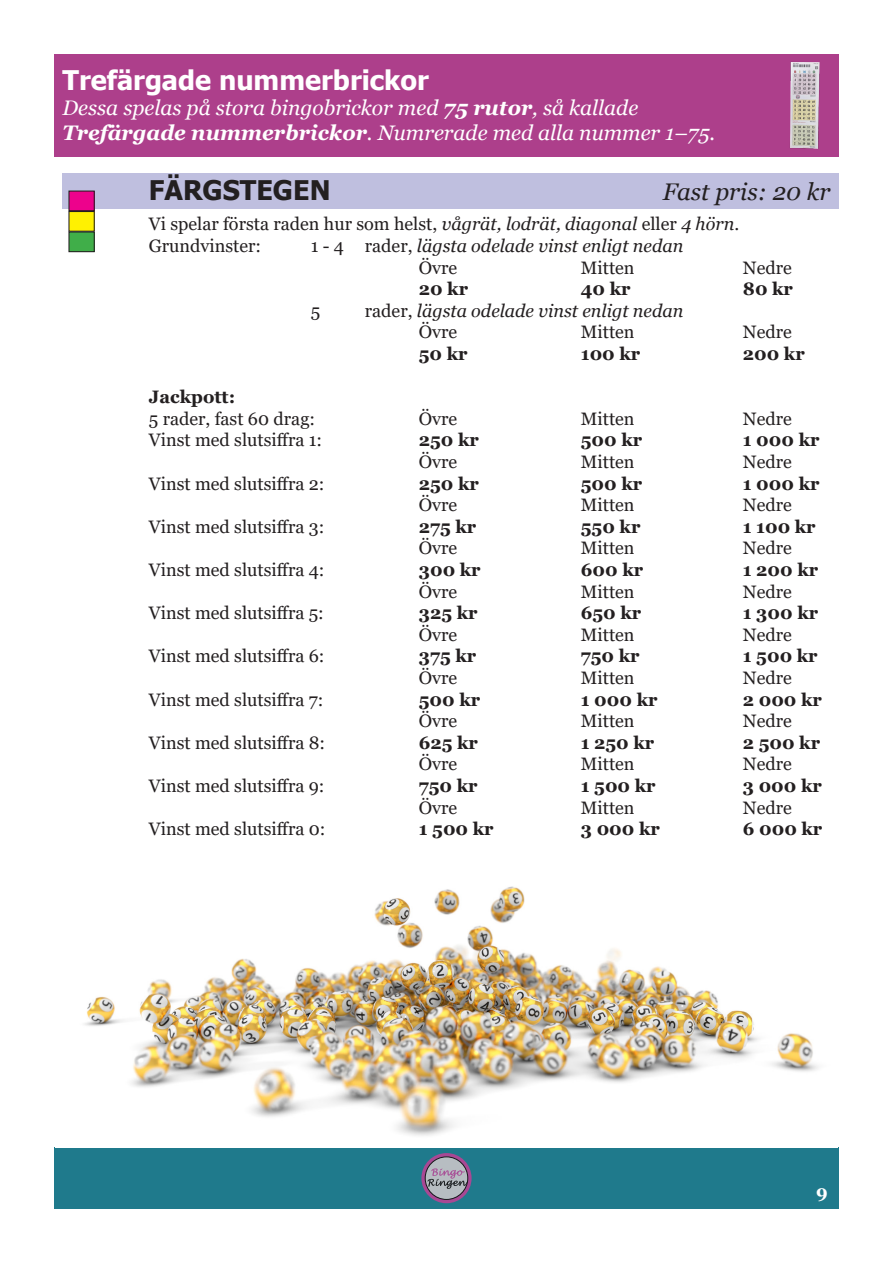
<style>
.page{position:relative;width:893px;height:1263px;background:#fff}
.page>*{position:absolute;margin:0;border:0;box-sizing:border-box;transform-origin:0 0}
.t1{font:700 27px "Tahoma";color:#fff}
.t2{font:700 27px "Tahoma";color:#231f20}
.t3{font:italic 24px "Georgia";color:#231f20}
.t4{font:italic 21px/25.2px "Georgia";color:#fff}
.t5{font:18px "Georgia";color:#231f20}
.t6{font:700 18px "Georgia";color:#231f20}
.t7{font:italic 18px "Georgia";color:#231f20}
.t8{font:700 18px "Georgia";color:#fff}
.s1{font-weight:700}
.s2{font-style:italic}
.s3{font-style:normal}
</style>
<div class="page">
<div style="left:54px;top:1147px;width:785px;height:62px;background:#1f7a8c"></div>
<svg style="left:421px;top:1153px;width:51px;height:50px"></svg>
<svg style="left:425px;top:1156px;width:43px;height:44px;background:#948da0"></svg>
<div style="left:63px;top:173px;width:776px;height:35px;background:#bfbfdf"></div>
<div style="left:54px;top:54px;width:785px;height:102px;background:#ad3f8b"></div>
<img style="left:790px;top:61px;width:30px;height:88px">
<div style="left:69px;top:232px;width:25px;height:20px;background:#40ae49"></div>
<div style="left:68px;top:231px;width:27px;height:21px;border:1px solid #231f20"></div>
<div style="left:69px;top:212px;width:25px;height:19px;background:#fff101"></div>
<div style="left:68px;top:211px;width:27px;height:21px;border:1px solid #231f20"></div>
<div style="left:69px;top:191px;width:25px;height:20px;background:#ed028c"></div>
<div style="left:68px;top:191px;width:27px;height:20px;border:1px solid #231f20"></div>
<img style="left:84px;top:886px;width:734px;height:250px">
<p class="t1" style="left:63px;top:61px;width:368px">Trefärgade nummerbrickor</p>
<p class="t4" style="left:63px;top:95px;width:654px">Dessa spelas på stora bingobrickor med <span class="s1">75 rutor</span>, så kallade<br><span class="s1">Trefärgade nummerbrickor</span>. Numrerade med alla nummer 1–75.</p>
<p class="t2" style="left:149px;top:172px;width:183px">FÄRGSTEGEN</p>
<p class="t3" style="left:663px;top:177px;width:169px">Fast pris: 20 kr</p>
<p class="t5" style="left:149px;top:213px;width:592px">Vi spelar första raden hur som helst, <span class="s2">vågrät, lodrät, diagonal</span> eller <span class="s2">4 hörn</span>.</p>
<p class="t5" style="left:149px;top:235px;width:114px">Grundvinster:</p>
<p class="t7" style="left:311px;top:234px;width:374px"><span class="s3">1 - 4 rader,</span> lägsta odelade vinst enligt nedan</p>
<p class="t5" style="left:419px;top:256px;width:40px">Övre</p>
<p class="t5" style="left:581px;top:256px;width:55px">Mitten</p>
<p class="t5" style="left:743px;top:256px;width:50px">Nedre</p>
<p class="t6" style="left:419px;top:277px;width:51px">20 kr</p>
<p class="t6" style="left:581px;top:277px;width:51px">40 kr</p>
<p class="t6" style="left:743px;top:277px;width:52px">80 kr</p>
<p class="t5" style="left:311px;top:300px;width:11px">5</p>
<p class="t7" style="left:365px;top:299px;width:320px"><span class="s3">rader,</span> lägsta odelade vinst enligt nedan</p>
<p class="t5" style="left:419px;top:321px;width:40px">Övre</p>
<p class="t5" style="left:581px;top:321px;width:55px">Mitten</p>
<p class="t5" style="left:743px;top:321px;width:50px">Nedre</p>
<p class="t6" style="left:419px;top:342px;width:50px">50 kr</p>
<p class="t6" style="left:581px;top:342px;width:61px">100 kr</p>
<p class="t6" style="left:743px;top:342px;width:63px">200 kr</p>
<p class="t6" style="left:149px;top:385px;width:88px">Jackpott:</p>
<p class="t5" style="left:149px;top:408px;width:168px">5 rader, fast 60 drag:</p>
<p class="t5" style="left:419px;top:408px;width:40px">Övre</p>
<p class="t5" style="left:581px;top:408px;width:55px">Mitten</p>
<p class="t5" style="left:743px;top:408px;width:50px">Nedre</p>
<p class="t5" style="left:149px;top:429px;width:175px">Vinst med slutsiffra 1:</p>
<p class="t6" style="left:419px;top:428px;width:61px">250 kr</p>
<p class="t6" style="left:581px;top:428px;width:63px">500 kr</p>
<p class="t6" style="left:743px;top:428px;width:78px">1 000 kr</p>
<p class="t5" style="left:419px;top:451px;width:40px">Övre</p>
<p class="t5" style="left:581px;top:451px;width:55px">Mitten</p>
<p class="t5" style="left:743px;top:451px;width:50px">Nedre</p>
<p class="t5" style="left:149px;top:472px;width:177px">Vinst med slutsiffra 2:</p>
<p class="t6" style="left:419px;top:472px;width:61px">250 kr</p>
<p class="t6" style="left:581px;top:472px;width:63px">500 kr</p>
<p class="t6" style="left:743px;top:472px;width:78px">1 000 kr</p>
<p class="t5" style="left:419px;top:494px;width:40px">Övre</p>
<p class="t5" style="left:581px;top:494px;width:55px">Mitten</p>
<p class="t5" style="left:743px;top:494px;width:50px">Nedre</p>
<p class="t5" style="left:149px;top:516px;width:177px">Vinst med slutsiffra 3:</p>
<p class="t6" style="left:419px;top:515px;width:59px">275 kr</p>
<p class="t6" style="left:581px;top:515px;width:61px">550 kr</p>
<p class="t6" style="left:743px;top:515px;width:74px">1 100 kr</p>
<p class="t5" style="left:419px;top:537px;width:40px">Övre</p>
<p class="t5" style="left:581px;top:537px;width:55px">Mitten</p>
<p class="t5" style="left:743px;top:537px;width:50px">Nedre</p>
<p class="t5" style="left:149px;top:559px;width:177px">Vinst med slutsiffra 4:</p>
<p class="t6" style="left:419px;top:558px;width:63px">300 kr</p>
<p class="t6" style="left:581px;top:558px;width:64px">600 kr</p>
<p class="t6" style="left:743px;top:558px;width:77px">1 200 kr</p>
<p class="t5" style="left:419px;top:580px;width:40px">Övre</p>
<p class="t5" style="left:581px;top:580px;width:55px">Mitten</p>
<p class="t5" style="left:743px;top:580px;width:50px">Nedre</p>
<p class="t5" style="left:149px;top:602px;width:177px">Vinst med slutsiffra 5:</p>
<p class="t6" style="left:419px;top:601px;width:60px">325 kr</p>
<p class="t6" style="left:581px;top:601px;width:62px">650 kr</p>
<p class="t6" style="left:743px;top:601px;width:77px">1 300 kr</p>
<p class="t5" style="left:419px;top:624px;width:40px">Övre</p>
<p class="t5" style="left:581px;top:624px;width:55px">Mitten</p>
<p class="t5" style="left:743px;top:624px;width:50px">Nedre</p>
<p class="t5" style="left:149px;top:645px;width:177px">Vinst med slutsiffra 6:</p>
<p class="t6" style="left:419px;top:644px;width:59px">375 kr</p>
<p class="t6" style="left:581px;top:644px;width:60px">750 kr</p>
<p class="t6" style="left:743px;top:644px;width:76px">1 500 kr</p>
<p class="t5" style="left:419px;top:667px;width:40px">Övre</p>
<p class="t5" style="left:581px;top:667px;width:55px">Mitten</p>
<p class="t5" style="left:743px;top:667px;width:50px">Nedre</p>
<p class="t5" style="left:149px;top:688px;width:176px">Vinst med slutsiffra 7:</p>
<p class="t6" style="left:419px;top:688px;width:63px">500 kr</p>
<p class="t6" style="left:581px;top:688px;width:78px">1 000 kr</p>
<p class="t6" style="left:743px;top:688px;width:81px">2 000 kr</p>
<p class="t5" style="left:419px;top:710px;width:40px">Övre</p>
<p class="t5" style="left:581px;top:710px;width:55px">Mitten</p>
<p class="t5" style="left:743px;top:710px;width:50px">Nedre</p>
<p class="t5" style="left:149px;top:732px;width:178px">Vinst med slutsiffra 8:</p>
<p class="t6" style="left:419px;top:731px;width:61px">625 kr</p>
<p class="t6" style="left:581px;top:731px;width:75px">1 250 kr</p>
<p class="t6" style="left:743px;top:731px;width:79px">2 500 kr</p>
<p class="t5" style="left:419px;top:753px;width:40px">Övre</p>
<p class="t5" style="left:581px;top:753px;width:55px">Mitten</p>
<p class="t5" style="left:743px;top:753px;width:50px">Nedre</p>
<p class="t5" style="left:149px;top:775px;width:177px">Vinst med slutsiffra 9:</p>
<p class="t6" style="left:419px;top:774px;width:60px">750 kr</p>
<p class="t6" style="left:581px;top:774px;width:76px">1 500 kr</p>
<p class="t6" style="left:743px;top:774px;width:80px">3 000 kr</p>
<p class="t5" style="left:419px;top:796px;width:40px">Övre</p>
<p class="t5" style="left:581px;top:796px;width:55px">Mitten</p>
<p class="t5" style="left:743px;top:796px;width:50px">Nedre</p>
<p class="t5" style="left:149px;top:818px;width:178px">Vinst med slutsiffra 0:</p>
<p class="t6" style="left:419px;top:817px;width:76px">1 500 kr</p>
<p class="t6" style="left:581px;top:817px;width:80px">3 000 kr</p>
<p class="t6" style="left:743px;top:817px;width:81px">6 000 kr</p>
<p class="t8" style="left:816px;top:1180px;width:13px">9</p>
</div>
